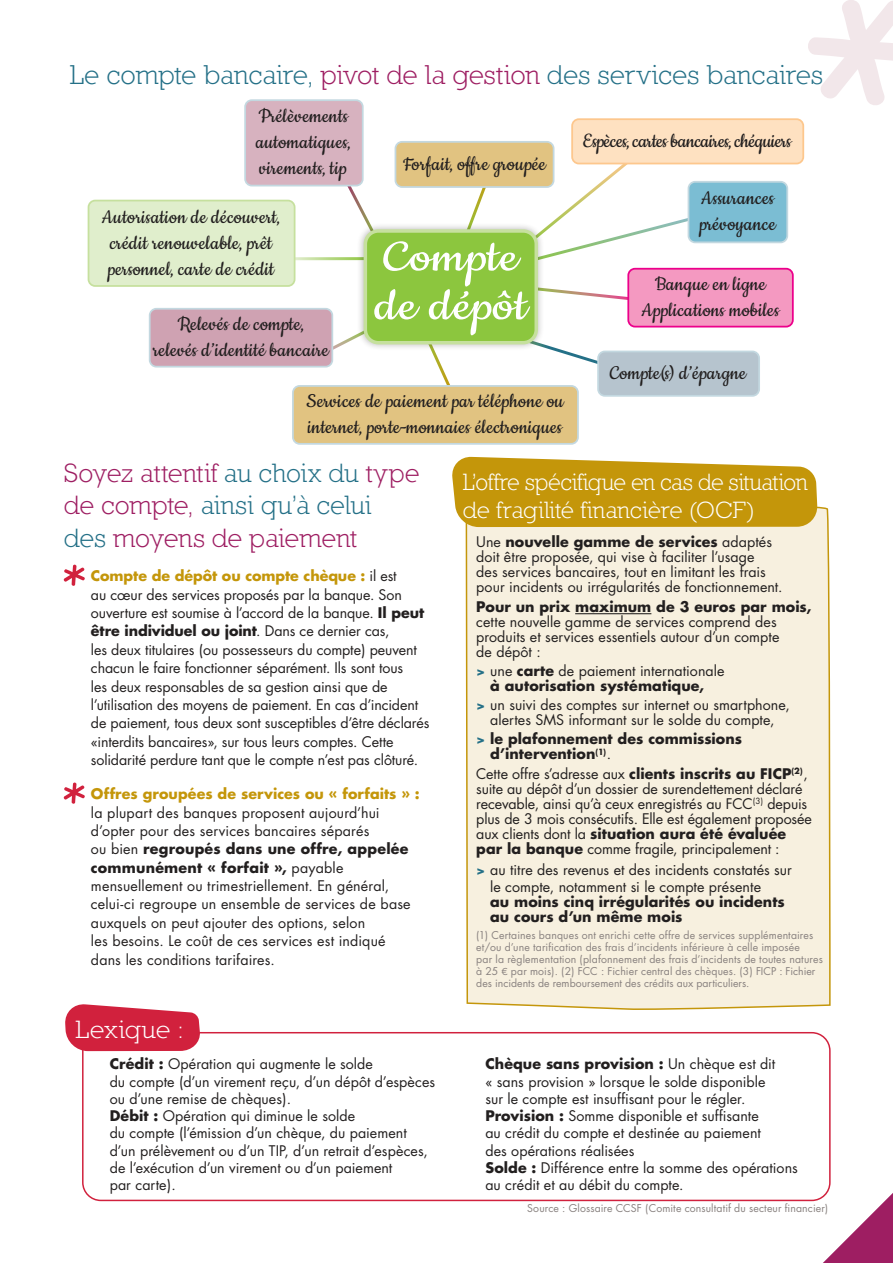
<style>
.page{position:relative;width:893px;height:1263px;background:#fff}
.page>*{position:absolute;margin:0;border:0;box-sizing:border-box;transform-origin:0 0}
.t1{font:50.25px/48.8px "Cookie";letter-spacing:.015em;color:#fff;scale:1.2 1}
.t2{font:27.75px "Nilland";letter-spacing:-.015em;color:#247087}
.t3{font:27px/32.7px "Nilland";letter-spacing:-.015em;color:#9e1e62}
.t4{font:25.5px "Nilland";color:#fff;scale:1.05 1}
.t5{font:24px/28.8px "Nilland";letter-spacing:-.015em;color:#fff;scale:.96 1}
.t6{font:22.5px/26px "Cookie";letter-spacing:.02em;color:#221f1f}
.t7{font:22.5px "Cookie";letter-spacing:-.01em;color:#221f1f}
.t8{font:14.25px/18.3px "Futura";color:#221f1f}
.t9{font:700 14.25px/15px "Futura";letter-spacing:.005em;color:#221f1f}
.t10{font:700 14.25px "Futura";letter-spacing:.005em;color:#c4960a}
.t11{font:10.5px/12px "Futura";letter-spacing:.01em;color:#88817f}
.s1{color:#9e1e62}
.s2{color:#247087}
.s3{font-weight:700;color:#c4960a}
.s4{font-weight:700}
.s5{font-size:13.5px;color:#247087}
.s6{font-weight:400}
.s7{font-weight:700;font-size:13.5px;color:#247087}
.s8{font-family:"Futura PT"}
</style>
<div class="page">
<svg style="left:465px;top:506px;width:366px;height:696px"></svg>
<svg style="left:808px;top:0;width:85px;height:105px"></svg>
<svg style="left:823px;top:1193px;width:70px;height:70px"></svg>
<hr style="left:575px;top:613px;width:76px;height:1px;background:#221f1f">
<img style="left:344px;top:186px;width:26px;height:37px">
<img style="left:469px;top:188px;width:17px;height:35px">
<img style="left:431px;top:351px;width:19px;height:34px">
<img style="left:553px;top:161px;width:75px;height:57px">
<img style="left:545px;top:218px;width:144px;height:41px">
<img style="left:545px;top:288px;width:82px;height:12px">
<img style="left:545px;top:344px;width:52px;height:20px">
<img style="left:333px;top:330px;width:24px;height:21px">
<img style="left:295px;top:257px;width:62px;height:3px">
<div style="left:357px;top:223px;width:188px;height:128px;background:#221f1f;opacity:.3"></div>
<div style="left:365px;top:231px;width:171px;height:112px;background:#8cc63e;border-radius:13px"></div>
<div style="left:364px;top:229px;width:174px;height:115px;border:3px solid #c6e09e;border-radius:13px"></div>
<div style="left:628px;top:269px;width:165px;height:58px;background:#f499c1;border-radius:7px"></div>
<div style="left:627px;top:268px;width:167px;height:59px;border:2px solid #ec008b;border-radius:7px"></div>
<div style="left:245px;top:100px;width:118px;height:86px;background:#d7b2bf;border-radius:7px"></div>
<div style="left:244px;top:99px;width:120px;height:87px;border:2px solid #c3d8e0;border-radius:7px"></div>
<div style="left:395px;top:142px;width:159px;height:45px;background:#e1c381;border-radius:7px"></div>
<div style="left:395px;top:141px;width:159px;height:47px;border:2px solid #c3d8e0;border-radius:7px"></div>
<div style="left:293px;top:386px;width:285px;height:58px;background:#e1c381;border-radius:7px"></div>
<div style="left:292px;top:385px;width:287px;height:60px;border:2px solid #c3d8e0;border-radius:7px"></div>
<div style="left:572px;top:119px;width:231px;height:45px;background:#fee1c1;border-radius:7px"></div>
<div style="left:571px;top:118px;width:233px;height:46px;border:2px solid #fdc78d;border-radius:7px"></div>
<div style="left:598px;top:351px;width:161px;height:45px;background:#b6c4ce;border-radius:7px"></div>
<div style="left:597px;top:351px;width:163px;height:46px;border:2px solid #c3d8e0;border-radius:7px"></div>
<div style="left:89px;top:201px;width:206px;height:85px;background:#e0eecc;border-radius:7px"></div>
<div style="left:88px;top:200px;width:207px;height:87px;border:2px solid #c6e09e;border-radius:7px"></div>
<div style="left:688px;top:182px;width:99px;height:60px;background:#7bbdd3;border-radius:7px"></div>
<div style="left:688px;top:181px;width:100px;height:62px;border:2px solid #c3d8e0;border-radius:7px"></div>
<div style="left:150px;top:309px;width:182px;height:58px;background:#cfa2b2;border-radius:7px"></div>
<div style="left:149px;top:308px;width:184px;height:60px;border:2px solid #c3d8e0;border-radius:7px"></div>
<svg style="left:64px;top:565px;width:21px;height:21px"></svg>
<svg style="left:64px;top:782px;width:21px;height:22px"></svg>
<svg style="left:452px;top:456px;width:366px;height:71px;background:#caa123"></svg>
<div style="left:82px;top:1032px;width:749px;height:169px;border:2px solid #d1213d;border-radius:18px"></div>
<svg style="left:65px;top:1004px;width:136px;height:47px;background:#d74058"></svg>
<h2 class="t2" style="left:70px;top:65px;width:755px">Le compte bancaire, <span class="s1">pivot de la gestion</span> des services bancaires</h2>
<h3 class="t6" style="left:256px;top:106px;width:96px;text-align:justify">Prélèvements automatiques, virements, tip</h3>
<h3 class="t6" style="left:102px;top:206px;width:179px">Autorisation de découvert, crédit renouvelable, prêt personnel, carte de crédit</h3>
<h3 class="t6" style="left:153px;top:313px;width:178px;text-align:center">Relevés de compte, relevés d’identité bancaire</h3>
<h3 class="t6" style="left:403px;top:151px;width:144px">Forfait, offre groupée</h3>
<h1 class="t1" style="left:374px;top:238px;width:129px">Compte de dépôt</h1>
<h3 class="t6" style="left:307px;top:391px;width:258px">Services de paiement par téléphone ou internet, porte-monnaies électroniques</h3>
<h3 class="t7" style="left:583px;top:132px;width:210px">Espèces, cartes bancaires, chéquiers</h3>
<h3 class="t6" style="left:699px;top:188px;width:78px">Assurances prévoyance</h3>
<h3 class="t6" style="left:641px;top:273px;width:139px;text-align:center">Banque en ligne<br>Applications mobiles</h3>
<h3 class="t6" style="left:610px;top:362px;width:138px">Compte(s) d’épargne</h3>
<h3 class="t3" style="left:64px;top:459px;width:357px">Soyez attentif <span class="s2">au choix du</span> type de compte, <span class="s2">ainsi qu’à celui des</span> moyens de paiement</h3>
<p class="t8" style="left:91px;top:568px;width:340px"><span class="s3">Compte de dépôt ou compte chèque :</span> il est<br>au cœur des services proposés par la banque. Son ouverture est soumise à l’accord de la banque. <span class="s4">Il peut être individuel ou joint</span>. Dans ce dernier cas,<br>les deux titulaires (ou possesseurs du compte) peuvent chacun le faire fonctionner séparément. Ils sont tous<br>les deux responsables de sa gestion ainsi que de l’utilisation des moyens de paiement. En cas d’incident de paiement, tous deux sont susceptibles d’être déclarés «interdits bancaires», sur tous leurs comptes. Cette solidarité perdure tant que le compte n’est pas clôturé.</p>
<p class="t10" style="left:91px;top:787px;width:330px">Offres groupées de services ou « forfaits » :</p>
<p class="t8" style="left:91px;top:804px;width:321px">la plupart des banques proposent aujourd’hui d’opter pour des services bancaires séparés<br>ou bien <span class="s4">regroupés dans une offre, appelée communément « forfait »,</span> payable mensuellement ou trimestriellement. En général, celui-ci regroupe un ensemble de services de base auxquels on peut ajouter des options, selon<br>les besoins. Le coût de ces services est indiqué dans les conditions tarifaires.</p>
<h3 class="t5" style="left:463px;top:469px;width:361px">L’offre spécifique en cas de situation de fragilité financière (OCF)</h3>
<p class="t8" style="left:476px;top:536px;width:308px;line-height:15px">Une <span class="s4">nouvelle gamme de services</span> adaptés doit être proposée, qui vise à faciliter l’usage<br>des services bancaires, tout en limitant les frais pour incidents ou irrégularités de fonctionnement.</p>
<p class="t9" style="left:476px;top:600px;width:337px">Pour un prix maximum de 3 euros par mois,</p>
<p class="t8" style="left:476px;top:615px;width:305px;line-height:15px">cette nouvelle gamme de services comprend des produits et services essentiels autour d’un compte de dépôt :</p>
<p class="t9" style="left:476px;top:664px;width:250px;text-align:center"><span class="s5">&gt;</span> <span class="s6">une</span> carte <span class="s6">de paiement internationale </span>à autorisation systématique,</p>
<p class="t8" style="left:476px;top:698px;width:315px;line-height:15px;text-align:center"><span class="s7">&gt;</span> un suivi des comptes sur internet ou smartphone, alertes SMS informant sur le solde du compte,</p>
<p class="t9" style="left:490px;top:733px;width:253px;text-indent:-14px"><span class="s5">&gt;</span> le plafonnement des commissions d’intervention<sup>(1)</sup><span class="s6">.</span></p>
<p class="t8" style="left:476px;top:767px;width:337px;line-height:15px">Cette offre s’adresse aux <span class="s4">clients inscrits au FICP</span><sup>(2)</sup>, suite au dépôt d’un dossier de surendettement déclaré recevable, ainsi qu’à ceux enregistrés au FCC<sup>(3)</sup> depuis plus de 3 mois consécutifs. Elle est également proposée aux clients dont la <span class="s4">situation aura été évaluée par la banque</span> comme fragile, principalement :</p>
<p class="t8" style="left:490px;top:862px;width:303px;line-height:17.2px;text-indent:-14px"><span class="s7">&gt;</span> au titre des revenus et des incidents constatés sur le compte, notamment si le compte présente</p>
<p class="t9" style="left:490px;top:896px;width:296px">au moins cinq irrégularités ou incidents au cours d’un même mois</p>
<p class="t11" style="left:476px;top:930px;width:348px">(1) Certaines banques ont enrichi cette offre de services supplémentaires et/ou d’une tarification des frais d’incidents inférieure à celle imposée<br>par la règlementation (plafonnement des frais d’incidents de toutes natures à 25 <span class="s8">€</span> par mois). (2) FCC : Fichier central des chèques. (3) FICP : Fichier des incidents de remboursement des crédits aux particuliers.</p>
<h3 class="t4" style="left:76px;top:1020px;width:105px">Lexique :</h3>
<p class="t8" style="left:110px;top:1056px;width:327px;line-height:17.2px"><span class="s4">Crédit :</span> Opération qui augmente le solde<br>du compte (d’un virement reçu, d’un dépôt d’espèces ou d’une remise de chèques).<br><span class="s4">Débit :</span> Opération qui diminue le solde<br>du compte (l’émission d’un chèque, du paiement d’un prélèvement ou d’un TIP, d’un retrait d’espèces, de l’exécution d’un virement ou d’un paiement<br>par carte).</p>
<p class="t8" style="left:485px;top:1056px;width:314px;line-height:17.2px"><span class="s4">Chèque sans provision :</span> Un chèque est dit<br>« sans provision » lorsque le solde disponible<br>sur le compte est insuffisant pour le régler.<br><span class="s4">Provision :</span> Somme disponible et suffisante<br>au crédit du compte et destinée au paiement<br>des opérations réalisées<br><span class="s4">Solde :</span> Différence entre la somme des opérations au crédit et au débit du compte.</p>
<p class="t11" style="left:527px;top:1203px;width:302px">Source : Glossaire CCSF (Comite consultatif du secteur financier)</p>
</div>
